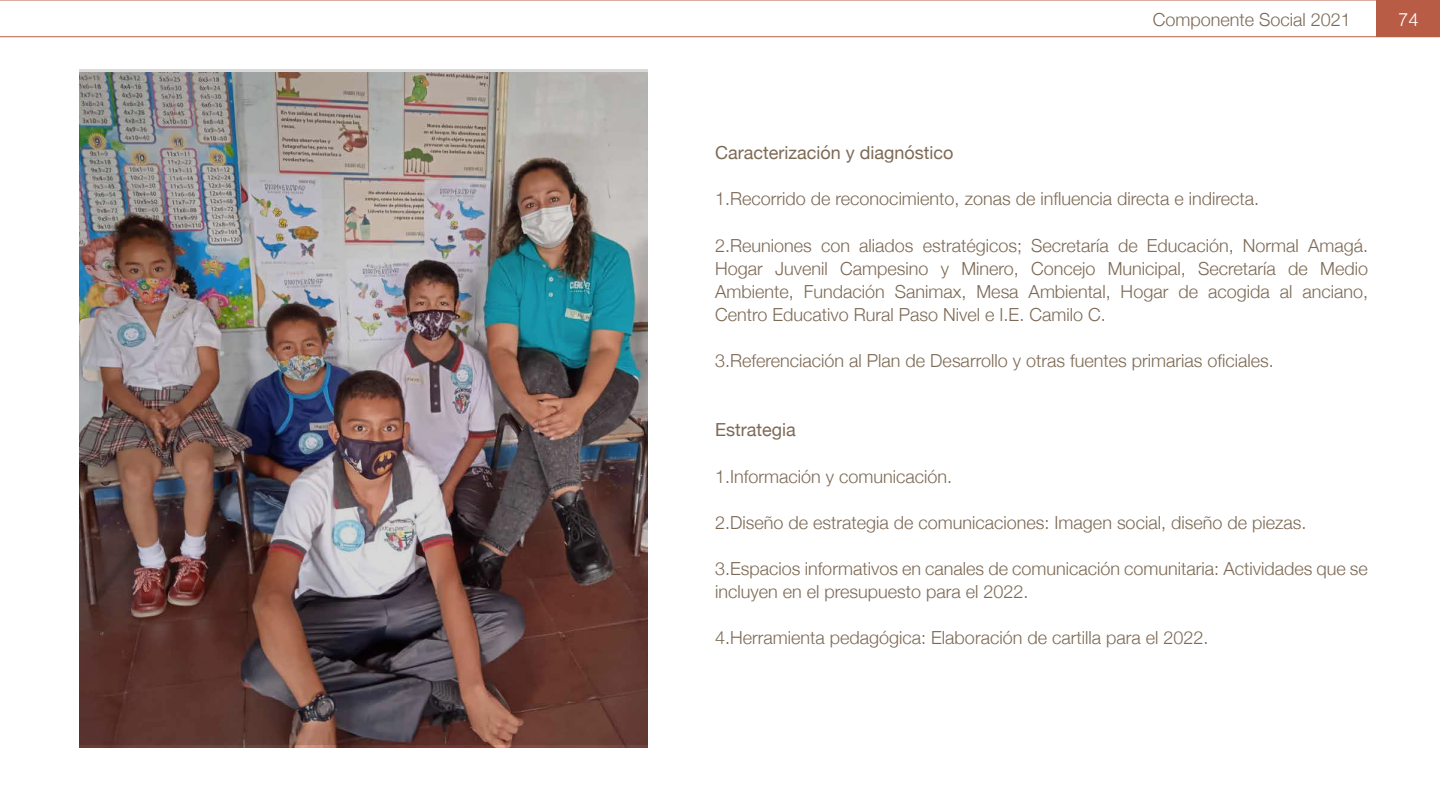
<style>
.page{position:relative;width:1440px;height:810px;background:#fff}
.page>*{position:absolute;margin:0;border:0;box-sizing:border-box;transform-origin:0 0}
.t1{font:300 18.08px "Helvetica";color:#fff}
.t2{font:300 18px/23.1px "Helvetica Neue";color:#7d6a56;text-align:justify}
.t3{font:18px "Helvetica Neue";color:#7d6a56}
</style>
<div class="page">
<svg style="left:0;top:0;width:1440px;height:37px"></svg>
<div style="left:1376px;top:0;width:63px;height:37px;background:#b85c46"></div>
<img style="left:80px;top:69px;width:568px;height:676px">
<p class="t2" style="left:1153px;top:7px;width:200px">Componente Social 2021</p>
<p class="t1" style="left:1398px;top:4px;width:22px">74</p>
<p class="t3" style="left:715px;top:140px;width:240px">Caracterización y diagnóstico</p>
<p class="t2" style="left:715px;top:186px;width:545px">1.Recorrido de reconocimiento, zonas de influencia directa e indirecta .</p>
<p class="t2" style="left:715px;top:232px;width:654px">2.Reuniones con aliados estratégicos; Secretaría de Educación, Normal Amagá.<br>Hogar Juvenil Campesino y Minero, Concejo Municipal, Secretaría de Medio Ambiente, Fundación Sanimax, Mesa Ambiental, Hogar de acogida al anciano, Centro Educativo Rural Paso Nivel e I.E. Camilo C.</p>
<p class="t2" style="left:715px;top:348px;width:560px">3.Referenciación al Plan de Desarrollo y otras fuentes primarias oficiales .</p>
<p class="t3" style="left:715px;top:417px;width:82px">Estrategia</p>
<p class="t2" style="left:715px;top:463px;width:239px">1.Información y comunicación.</p>
<p class="t2" style="left:715px;top:510px;width:593px">2.Diseño de estrategia de comunicaciones: Imagen social, diseño de piezas.</p>
<p class="t2" style="left:715px;top:556px;width:654px">3.Espacios informativos en canales de comunicación comunitaria: Actividades que se incluyen en el presupuesto para el 2022 .</p>
<p class="t2" style="left:715px;top:625px;width:495px">4.Herramienta pedagógica: Elaboración de cartilla para el 2022 .</p>
</div>
